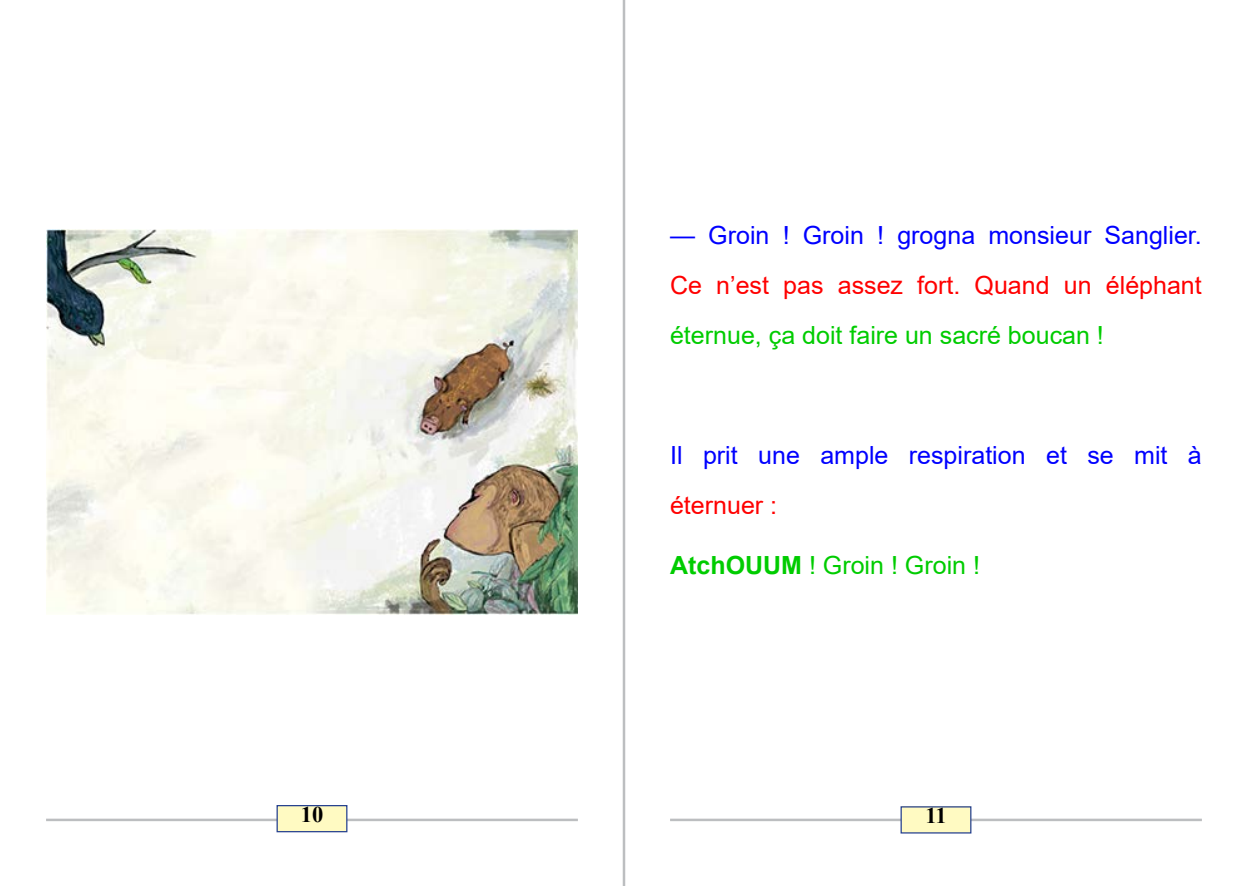
<style>
.page{position:relative;width:1248px;height:886px;background:#fff}
.page>*{position:absolute;margin:0;border:0;box-sizing:border-box;transform-origin:0 0}
.Studys{font:25px/50px "Arial";color:#00f;text-align:justify}
.Studys-2{font:25px "Arial";color:#0c0}
.t1{font:700 22.5px "Times New Roman";color:#000}
.s1{color:#f00}
.s2{color:#0c0}
.s3{font-weight:700}
</style>
<div class="page">
<hr style="left:622px;top:0;width:3px;height:886px;background:#bcbec0">
<hr style="left:46px;top:819px;width:532px;height:2px;background:#bcbec0">
<hr style="left:670px;top:819px;width:531px;height:2px;background:#bcbec0">
<div style="left:277px;top:805px;width:70px;height:27px;background:#fffac2"></div>
<div style="left:276px;top:805px;width:71px;height:27px;border:1px solid #25408f"></div>
<div style="left:901px;top:807px;width:69px;height:26px;background:#fffac2"></div>
<div style="left:900px;top:806px;width:71px;height:27px;border:1px solid #25408f"></div>
<img style="left:46px;top:229px;width:531px;height:385px">
<p class="Studys" style="left:670px;top:210px;width:533px">— Groin ! Groin ! grogna monsieur Sanglier.<br><span class="s1">Ce n’est pas assez fort. Quand un éléphant </span><span class="s2">éternue, ça doit faire un sacré boucan !</span></p>
<p class="Studys" style="left:670px;top:430px;width:533px">Il prit une ample respiration et se mit à <span class="s1">éternuer :</span></p>
<p class="Studys-2" style="left:670px;top:548px;width:311px"><span class="s3">AtchOUUM</span> ! Groin ! Groin !</p>
<p class="t1" style="left:301px;top:798px;width:24px">10</p>
<p class="t1" style="left:925px;top:799px;width:23px">11</p>
</div>
